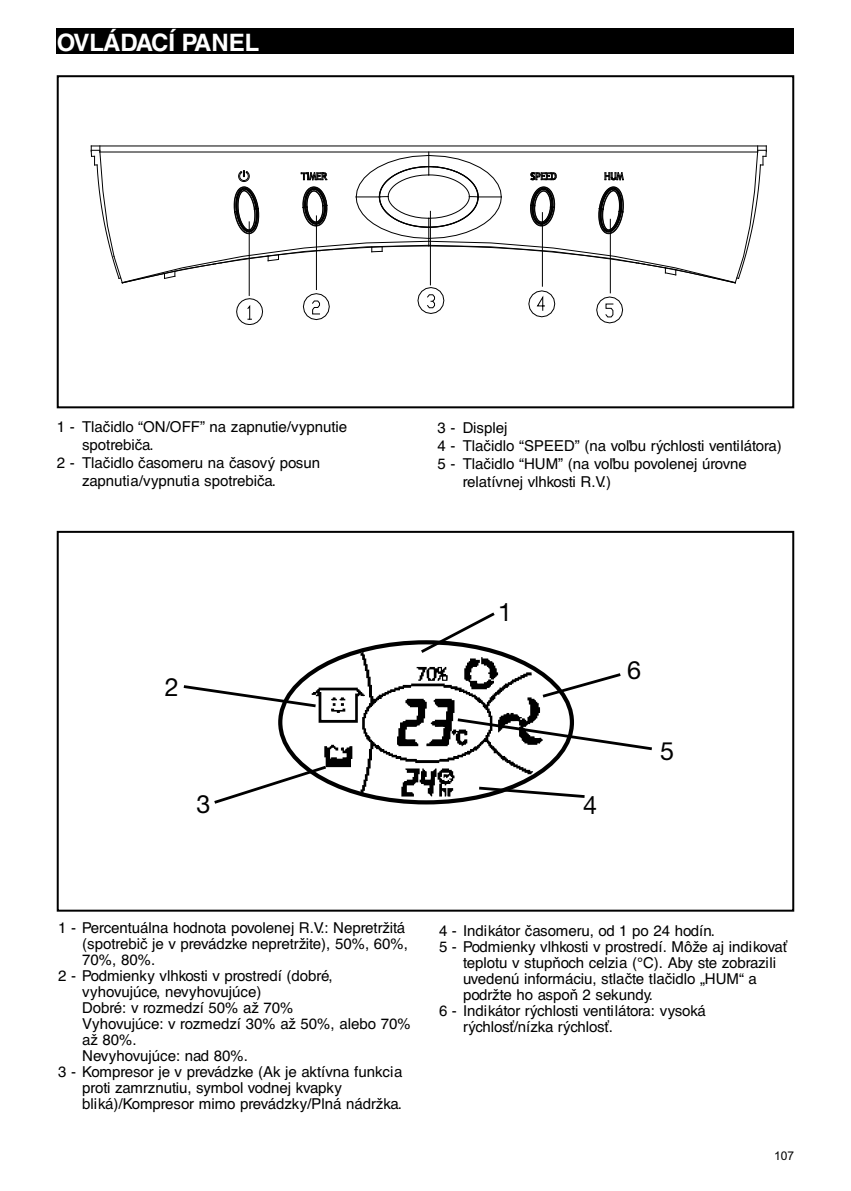
<style>
.page{position:relative;width:851px;height:1191px;background:#fff}
.page>*{position:absolute;margin:0;border:0;box-sizing:border-box;transform-origin:0 0}
.t1{font:25.2px "Helvetica Neue LT Std Roman+HCLVWW";color:#000}
.t2{font:700 24px "Helvetica LTCE";color:#fff}
.t3{font:15px "Helvetica LTCE";color:#000}
.t4{font:12px "Arial";color:#000}
</style>
<div class="page">
<div style="left:57px;top:28px;width:737px;height:26px;background:#000"></div>
<svg style="left:91px;top:146px;width:675px;height:178px"></svg>
<div style="left:57px;top:75px;width:737px;height:333px;border:2px solid #000"></div>
<svg style="left:183px;top:612px;width:469px;height:193px"></svg>
<div style="left:57px;top:531px;width:737px;height:380px;border:2px solid #000"></div>
<h2 class="t2" style="left:57px;top:28px;width:204px">OVLÁDACÍ PANEL</h2>
<p class="t3" style="left:57px;top:418px;width:292px">1 - Tlačidlo “ON/OFF” na zapnutie/vypnutie</p>
<p class="t3" style="left:82px;top:436px;width:73px">spotrebiča.</p>
<p class="t3" style="left:57px;top:454px;width:265px">2 - Tlačidlo časomeru na časový posun</p>
<p class="t3" style="left:82px;top:472px;width:195px">zapnutia/vypnutia spotrebiča.</p>
<h1 class="t1" style="left:165px;top:678px;width:16px">2</h1>
<p class="t3" style="left:437px;top:419px;width:71px">3 - Displej</p>
<p class="t3" style="left:437px;top:437px;width:346px">4 - Tlačidlo “SPEED” (na voľbu rýchlosti ventilátora)</p>
<p class="t3" style="left:437px;top:455px;width:311px">5 - Tlačidlo “HUM” (na voľbu povolenej úrovne</p>
<p class="t3" style="left:462px;top:473px;width:150px">relatívnej vlhkosti R.V.)</p>
<h1 class="t1" style="left:498px;top:603px;width:16px">1</h1>
<h1 class="t1" style="left:627px;top:661px;width:16px">6</h1>
<h1 class="t1" style="left:660px;top:742px;width:16px">5</h1>
<h1 class="t1" style="left:196px;top:795px;width:16px">3</h1>
<h1 class="t1" style="left:583px;top:796px;width:16px">4</h1>
<p class="t3" style="left:58px;top:919px;width:348px">1 - Percentuálna hodnota povolenej R.V.: Nepretržitá</p>
<p class="t3" style="left:82px;top:935px;width:327px">(spotrebič je v prevádzke nepretržite), 50%, 60%,</p>
<p class="t3" style="left:82px;top:951px;width:74px">70%, 80%.</p>
<p class="t3" style="left:58px;top:967px;width:276px">2 - Podmienky vlhkosti v prostredí (dobré,</p>
<p class="t3" style="left:82px;top:983px;width:181px">vyhovujúce, nevyhovujúce)</p>
<p class="t3" style="left:82px;top:999px;width:213px">Dobré: v rozmedzí 50% až 70%</p>
<p class="t3" style="left:82px;top:1015px;width:330px">Vyhovujúce: v rozmedzí 30% až 50%, alebo 70%</p>
<p class="t3" style="left:82px;top:1031px;width:56px">až 80%.</p>
<p class="t3" style="left:82px;top:1047px;width:167px">Nevyhovujúce: nad 80%.</p>
<p class="t3" style="left:58px;top:1063px;width:346px">3 - Kompresor je v prevádzke (Ak je aktívna funkcia</p>
<p class="t3" style="left:82px;top:1079px;width:261px">proti zamrznutiu, symbol vodnej kvapky</p>
<p class="t3" style="left:82px;top:1095px;width:321px">bliká)/Kompresor mimo prevádzky/Plná nádržka.</p>
<p class="t3" style="left:439px;top:922px;width:277px">4 - Indikátor časomeru, od 1 po 24 hodín.</p>
<p class="t3" style="left:439px;top:938px;width:349px">5 - Podmienky vlhkosti v prostredí. Môže aj indikovať</p>
<p class="t3" style="left:463px;top:954px;width:314px">teplotu v stupňoch celzia (°C). Aby ste zobrazili</p>
<p class="t3" style="left:463px;top:970px;width:295px">uvedenú informáciu, stlačte tlačidlo „HUM“ a</p>
<p class="t3" style="left:463px;top:986px;width:191px">podržte ho aspoň 2 sekundy.</p>
<p class="t3" style="left:439px;top:1002px;width:268px">6 - Indikátor rýchlosti ventilátora: vysoká</p>
<p class="t3" style="left:463px;top:1018px;width:151px">rýchlosť/nízka rýchlosť.</p>
<p class="t4" style="left:774px;top:1148px;width:22px">107</p>
</div>
